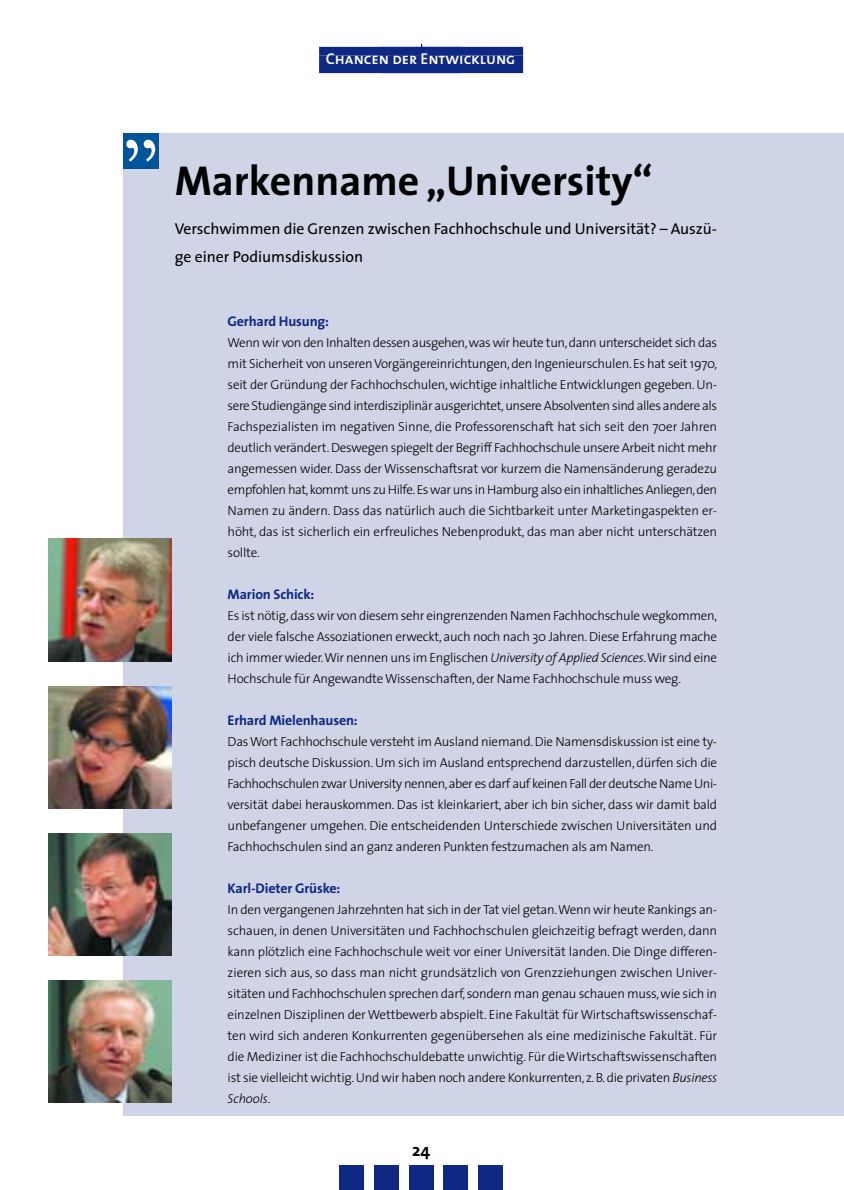
<style>
.page{position:relative;width:844px;height:1190px;background:#fff}
.page>*{position:absolute;margin:0;border:0;box-sizing:border-box;transform-origin:0 0}
.t1{font:700 42px "The Sans";color:#000}
.t2{font:700 17.5px "The Sans";color:#000}
.t3{font:15.75px/28px "The Sans";color:#000}
.t4{font:15.75px "The Sans Semi Bold Caps";color:#fff}
.t5{font:700 14px "The Sans";letter-spacing:-.01em;color:#0e2883}
.t6{font:300 13.12px/21px "The Sans";letter-spacing:-.02em;color:#000;text-align:justify}
.s1{color:#0e2883}
.s2{font-style:italic}
</style>
<div class="page">
<div style="left:339px;top:1165px;width:25px;height:25px;background:#0e2883"></div>
<div style="left:374px;top:1165px;width:25px;height:25px;background:#0e2883"></div>
<div style="left:408px;top:1165px;width:25px;height:25px;background:#0e2883"></div>
<div style="left:443px;top:1165px;width:25px;height:25px;background:#0e2883"></div>
<div style="left:478px;top:1165px;width:25px;height:25px;background:#0e2883"></div>
<div style="left:319px;top:47px;width:204px;height:9px;background:#0e2883"></div>
<div style="left:319px;top:56px;width:204px;height:17px;background:#0e2883"></div>
<div style="left:123px;top:134px;width:720px;height:982px;background:#cfd4e6"></div>
<svg style="left:123px;top:134px;width:35px;height:35px"></svg>
<img style="left:49px;top:539px;width:122px;height:122px">
<img style="left:49px;top:686px;width:122px;height:122px">
<img style="left:49px;top:833px;width:122px;height:123px">
<img style="left:49px;top:980px;width:122px;height:123px">
<p class="t4" style="left:387px;top:50px;width:76px">Vorträge<span class="s1">..</span></p>
<p class="t4" style="left:326px;top:50px;width:199px">Chancen der Entwicklung<span class="s1">..</span></p>
<h1 class="t1" style="left:175px;top:165px;width:479px">Markenname „University“</h1>
<p class="t3" style="left:175px;top:216px;width:544px">Verschwimmen die Grenzen zwischen Fachhochschule und Universität? – Auszü&shy;ge einer Podiumsdiskussion</p>
<p class="t5" style="left:228px;top:316px;width:103px">Gerhard Husung:</p>
<p class="t6" style="left:228px;top:333px;width:491px">Wenn wir von den Inhalten dessen ausgehen,was wir heute tun,dann unterscheidet sich das mit Sicherheit von unseren Vorgängereinrichtungen,den Ingenieurschulen. Es hat seit 1970, seit der Gründung der Fachhochschulen, wichtige inhaltliche Entwicklungen gegeben. Un&shy;sere Studiengänge sind interdisziplinär ausgerichtet,unsere Absolventen sind alles andere als Fachspezialisten im negativen Sinne, die Professorenschaft hat sich seit den 70er Jahren deutlich verändert. Deswegen spiegelt der Begriff Fachhochschule unsere Arbeit nicht mehr angemessen wider. Dass der Wissenschaftsrat vor kurzem die Namensänderung geradezu empfohlen hat,kommt uns zu Hilfe.Es war uns in Hamburg also ein inhaltliches Anliegen,den Namen zu ändern. Dass das natürlich auch die Sichtbarkeit unter Marketingaspekten er&shy;höht, das ist sicherlich ein erfreuliches Nebenprodukt, das man aber nicht unterschätzen sollte.</p>
<p class="t5" style="left:228px;top:589px;width:88px">Marion Schick:</p>
<p class="t6" style="left:228px;top:606px;width:491px">Es ist nötig,dass wir von diesem sehr eingrenzenden Namen Fachhochschule wegkommen, der viele falsche Assoziationen erweckt, auch noch nach 30 Jahren. Diese Erfahrung mache ich immer wieder.Wir nennen uns im Englischen <span class="s2">University of Applied Sciences</span>.Wir sind eine Hochschule für Angewandte Wissenschaften, der Name Fachhochschule muss weg.</p>
<p class="t5" style="left:228px;top:715px;width:132px">Erhard Mielenhausen:</p>
<p class="t6" style="left:228px;top:732px;width:491px">Das Wort Fachhochschule versteht im Ausland niemand. Die Namensdiskussion ist eine ty&shy;pisch deutsche Diskussion. Um sich im Ausland entsprechend darzustellen, dürfen sich die Fachhochschulen zwar University nennen,aber es darf auf keinen Fall der deutsche Name Uni&shy;versität dabei herauskommen. Das ist kleinkariert, aber ich bin sicher, dass wir damit bald unbefangener umgehen. Die entscheidenden Unterschiede zwischen Universitäten und Fachhochschulen sind an ganz anderen Punkten festzumachen als am Namen.</p>
<p class="t5" style="left:228px;top:883px;width:114px">Karl-Dieter Grüske:</p>
<p class="t6" style="left:228px;top:900px;width:491px">In den vergangenen Jahrzehnten hat sich in der Tat viel getan.Wenn wir heute Rankings an&shy;schauen, in denen Universitäten und Fachhochschulen gleichzeitig befragt werden, dann kann plötzlich eine Fachhochschule weit vor einer Universität landen. Die Dinge differen&shy;zieren sich aus, so dass man nicht grundsätzlich von Grenzziehungen zwischen Univer&shy;sitäten und Fachhochschulen sprechen darf, sondern man genau schauen muss, wie sich in einzelnen Disziplinen der Wettbewerb abspielt. Eine Fakultät für Wirtschaftswissenschaf&shy;ten wird sich anderen Konkurrenten gegenübersehen als eine medizinische Fakultät. Für die Mediziner ist die Fachhochschuldebatte unwichtig. Für die Wirtschaftswissenschaften ist sie vielleicht wichtig. Und wir haben noch andere Konkurrenten, z. B. die privaten <span class="s2">Business Schools</span>.</p>
<h2 class="t2" style="left:412px;top:1144px;width:20px">24</h2>
</div>
